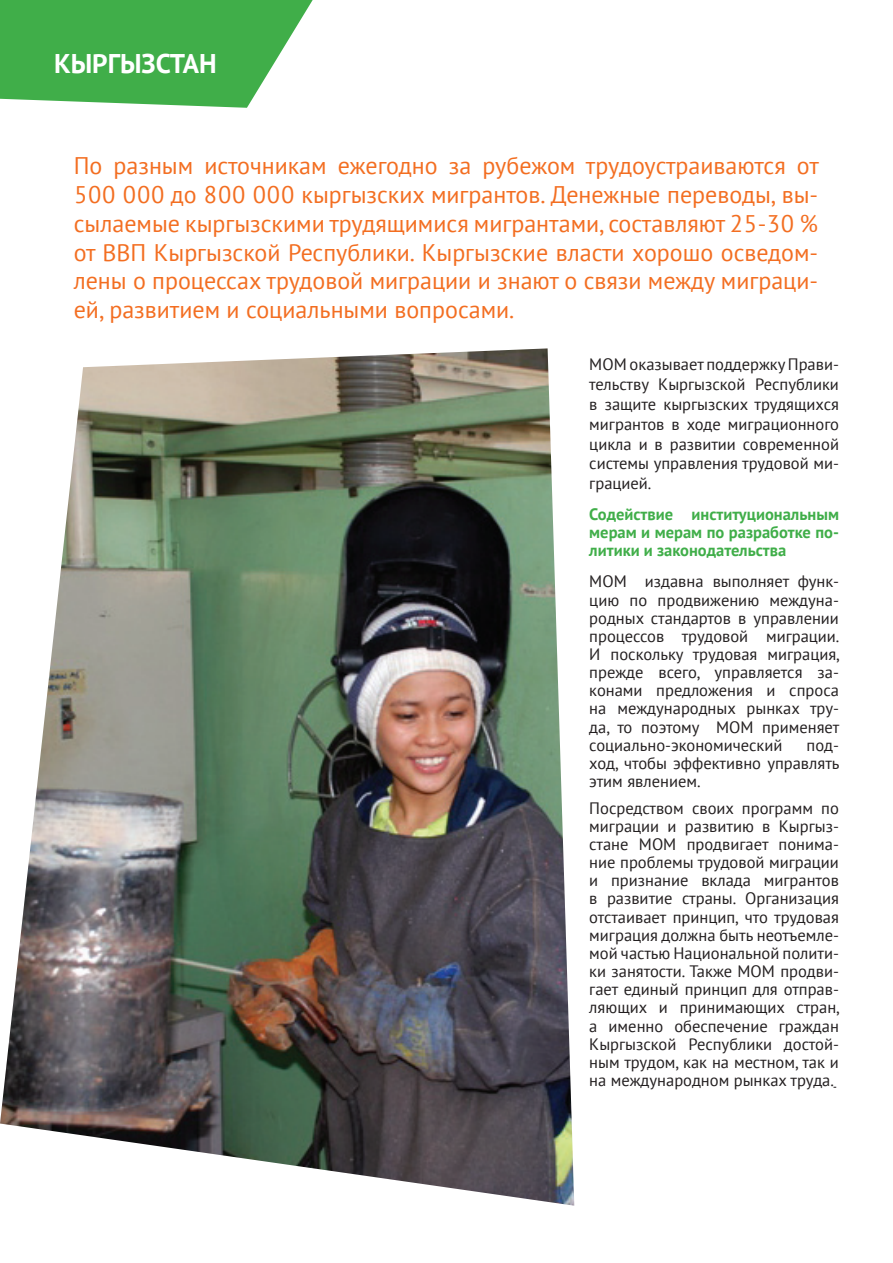
<style>
.page{position:relative;width:893px;height:1263px;background:#fff}
.page>*{position:absolute;margin:0;border:0;box-sizing:border-box;transform-origin:0 0}
.Обычный{font:700 27px "PT Sans";color:#fff}
.Обычный-2{font:24px/28.8px "PT Sans";color:#f36e21;text-align:justify}
.List_Paragraph{font:16.5px/18.1px "PT Sans";color:#231f20;text-align:justify}
.Обычный-3{font:16.5px/19.8px "PT Sans";color:#231f20;text-align:justify}
.Обычный-4{font:700 16.5px/18.1px "PT Sans";color:#40ae49;text-align:justify}
</style>
<div class="page">
<svg style="left:0;top:0;width:313px;height:108px;background:#5ab962"></svg>
<img style="left:0;top:348px;width:574px;height:858px">
<p class="Обычный" style="left:54px;top:45px;width:164px">КЫРГЫЗСТАН</p>
<p class="Обычный-2" style="left:74px;top:151px;width:747px">По разным источникам ежегодно за рубежом трудоустраиваются от 500 000 до 800 000 кыргызских мигрантов. Денежные переводы, вы&shy;сылаемые кыргызскими трудящимися мигрантами, составляют 25-30 % от ВВП Кыргызской Республики. Кыргызские власти хорошо осведом&shy;лены о процессах трудовой миграции и знают о связи между миграци&shy;ей, развитием и социальными вопросами.</p>
<p class="Обычный-3" style="left:589px;top:354px;width:251px">МОМ оказывает поддержку Прави&shy;тельству Кыргызской Республики в защите кыргызских трудящихся мигрантов в ходе миграционного цикла и в развитии современной системы управления трудовой ми&shy;грацией.</p>
<p class="Обычный-4" style="left:589px;top:505px;width:251px">Содействие институциональным мерам и мерам по разработке по&shy;литики и законодательства</p>
<p class="List_Paragraph" style="left:589px;top:572px;width:252px">МОМ издавна выполняет функ&shy;цию по продвижению междуна&shy;родных стандартов в управлении процессов трудовой миграции.<br>И поскольку трудовая миграция, прежде всего, управляется за&shy;конами предложения и спроса на международных рынках тру&shy;да, то поэтому МОМ применяет социально-экономический</p>
<p class="List_Paragraph" style="left:589px;top:735px;width:252px;text-indent:217px">под&shy;ход, чтобы эффективно управлять этим явлением.</p>
<p class="List_Paragraph" style="left:589px;top:798px;width:252px">Посредством своих программ по миграции и развитию в Кыргыз&shy;стане МОМ продвигает понима&shy;ние проблемы трудовой миграции и признание вклада мигрантов в развитие страны. Организация отстаивает принцип, что трудовая миграция должна быть неотъемле&shy;мой частью Национальной полити&shy;ки занятости. Также МОМ продви&shy;гает единый принцип для отправ&shy;ляющих и принимающих стран, а именно обеспечение граждан Кыргызской Республики достой&shy;ным трудом, как на местном, так и на международном рынках труда.</p>
</div>
